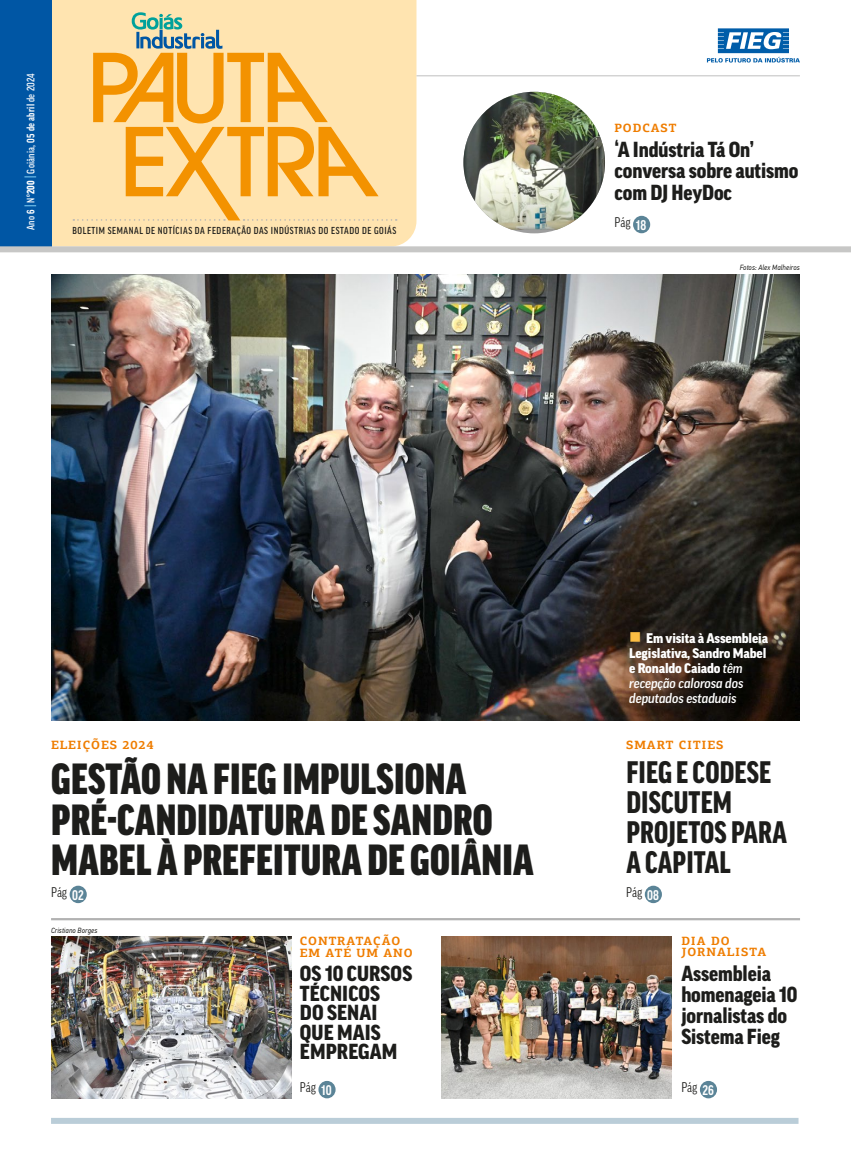
<style>
.page{position:relative;width:851px;height:1149px;background:#fff}
.page>*{position:absolute;margin:0;border:0;box-sizing:border-box;transform-origin:0 0}
.t1{font:900 condensed 42px/40.5px "Good Pro";letter-spacing:.005em;color:#1d1d1b}
.t2{font:900 condensed 30px/30px "Good Pro";letter-spacing:.005em;color:#1d1d1b}
.t3{font:900 21px/21px "Good Pro Narr";letter-spacing:-.005em;color:#1d1d1b}
.t4{font:900 13.5px/15px "Good Pro";letter-spacing:-.01em;color:#fff}
.t5{font:condensed 13.5px "Good Pro";color:#1d1d1b}
.t6{font:700 12px/12px "PF Agora Slab Pro";letter-spacing:.075em;color:#ef7d00}
.t7{font:500 condensed 10.35px "Good Pro";letter-spacing:.025em;color:#fff}
.t8{font:500 condensed 9.75px "Good Pro";letter-spacing:.06em;color:#1d1d1b}
.t9{font:italic 7.5px "PF Din Text Pro";letter-spacing:.015em;color:#1d1d1b;scale:.9 1}
.s1{font-weight:700}
.s2{font-weight:900}
.s3{font-weight:700;color:#fff}
.s4{font-weight:500;font-style:italic}
</style>
<div class="page">
<div style="left:51px;top:0;width:365px;height:246px;background:#ffe4b0"></div>
<div style="left:0;top:0;width:51px;height:246px;background:#0056a4"></div>
<div style="left:0;top:246px;width:850px;height:6px;background:#c7c7c6"></div>
<hr style="left:416px;top:75px;width:383px;height:1px;background:#c7c7c6">
<div style="left:51px;top:1117px;width:747px;height:6px;background:#bacdd8"></div>
<svg style="left:24px;top:205px;width:12px;height:1px"></svg>
<svg style="left:24px;top:176px;width:12px;height:1px"></svg>
<div style="left:70px;top:885px;width:17px;height:17px;background:#5b8497;border-radius:50%"></div>
<div style="left:644px;top:885px;width:17px;height:17px;background:#5b8497;border-radius:50%"></div>
<div style="left:633px;top:216px;width:17px;height:17px;background:#5b8497;border-radius:50%"></div>
<img style="left:51px;top:274px;width:748px;height:446px">
<hr style="left:51px;top:917px;width:748px;height:3px;background:#b2b2b2">
<img style="left:463px;top:92px;width:142px;height:138px">
<svg style="left:73px;top:219px;width:152px;height:2px"></svg>
<svg style="left:243px;top:219px;width:153px;height:2px"></svg>
<svg style="left:132px;top:12px;width:90px;height:37px;background:#abbeaa"></svg>
<svg style="left:93px;top:53px;width:285px;height:167px;background:#fbca78"></svg>
<div style="left:318px;top:1080px;width:17px;height:17px;background:#5b8497;border-radius:50%"></div>
<div style="left:699px;top:1080px;width:18px;height:17px;background:#5b8497;border-radius:50%"></div>
<img style="left:51px;top:936px;width:240px;height:162px">
<img style="left:441px;top:936px;width:230px;height:162px">
<svg style="left:706px;top:28px;width:93px;height:35px"></svg>
<svg style="left:630px;top:632px;width:10px;height:10px"></svg>
<p class="t7" style="left:25px;top:230px;width:158px;rotate:-90deg">Ano <span class="s1">6</span> Nº<span class="s2">200</span> Goiânia, <span class="s1">05 de abril</span> de 2024</p>
<p class="t8" style="left:72px;top:224px;width:325px">BOLETIM SEMANAL DE NOTÍCIAS DA FEDERAÇÃO DAS INDÚSTRIAS DO ESTADO DE GOIÁS</p>
<p class="t6" style="left:614px;top:122px;width:63px">PODCAST</p>
<p class="t3" style="left:614px;top:139px;width:185px">‘A Indústria Tá On’ conversa sobre autismo com DJ HeyDoc</p>
<p class="t5" style="left:614px;top:215px;width:33px">Pág <span class="s3">18</span></p>
<p class="t9" style="left:739px;top:263px;width:68px">Fotos: Alex Malheiros</p>
<p class="t6" style="left:51px;top:738px;width:104px">ELEIÇÕES 2024</p>
<h1 class="t1" style="left:51px;top:758px;width:483px">GESTÃO NA FIEG IMPULSIONA<br>PRÉ‑CANDIDATURA DE SANDRO<br>MABEL À PREFEITURA DE GOIÂNIA</h1>
<p class="t4" style="left:629px;top:630px;width:140px;text-indent:17px">Em visita à Assembleia<br>Legislativa, Sandro Mabel e Ronaldo Caiado <span class="s4">têm recepção calorosa dos deputados estaduais</span></p>
<p class="t6" style="left:626px;top:738px;width:99px">SMART CITIES</p>
<h2 class="t2" style="left:626px;top:757px;width:162px">FIEG E CODESE<br>DISCUTEM<br>PROJETOS PARA<br>A CAPITAL</h2>
<p class="t5" style="left:51px;top:884px;width:34px">Pág <span class="s3">02</span></p>
<p class="t5" style="left:626px;top:884px;width:34px">Pág <span class="s3">08</span></p>
<p class="t9" style="left:51px;top:925px;width:53px">Cristiano Borges</p>
<p class="t6" style="left:300px;top:934px;width:114px">CONTRATAÇÃO<br>EM ATÉ UM ANO</p>
<p class="t3" style="left:300px;top:963px;width:114px;line-height:19.5px">OS 10 CURSOS<br>TÉCNICOS<br>DO SENAI<br>QUE MAIS<br>EMPREGAM</p>
<p class="t6" style="left:681px;top:935px;width:86px;line-height:10.5px">DIA DO<br>JORNALISTA</p>
<p class="t3" style="left:681px;top:962px;width:118px">Assembleia homenageia 10 jornalistas do<br>Sistema Fieg</p>
<p class="t5" style="left:300px;top:1079px;width:33px">Pág <span class="s3">10</span></p>
<p class="t5" style="left:681px;top:1079px;width:34px">Pág <span class="s3">26</span></p>
</div>
